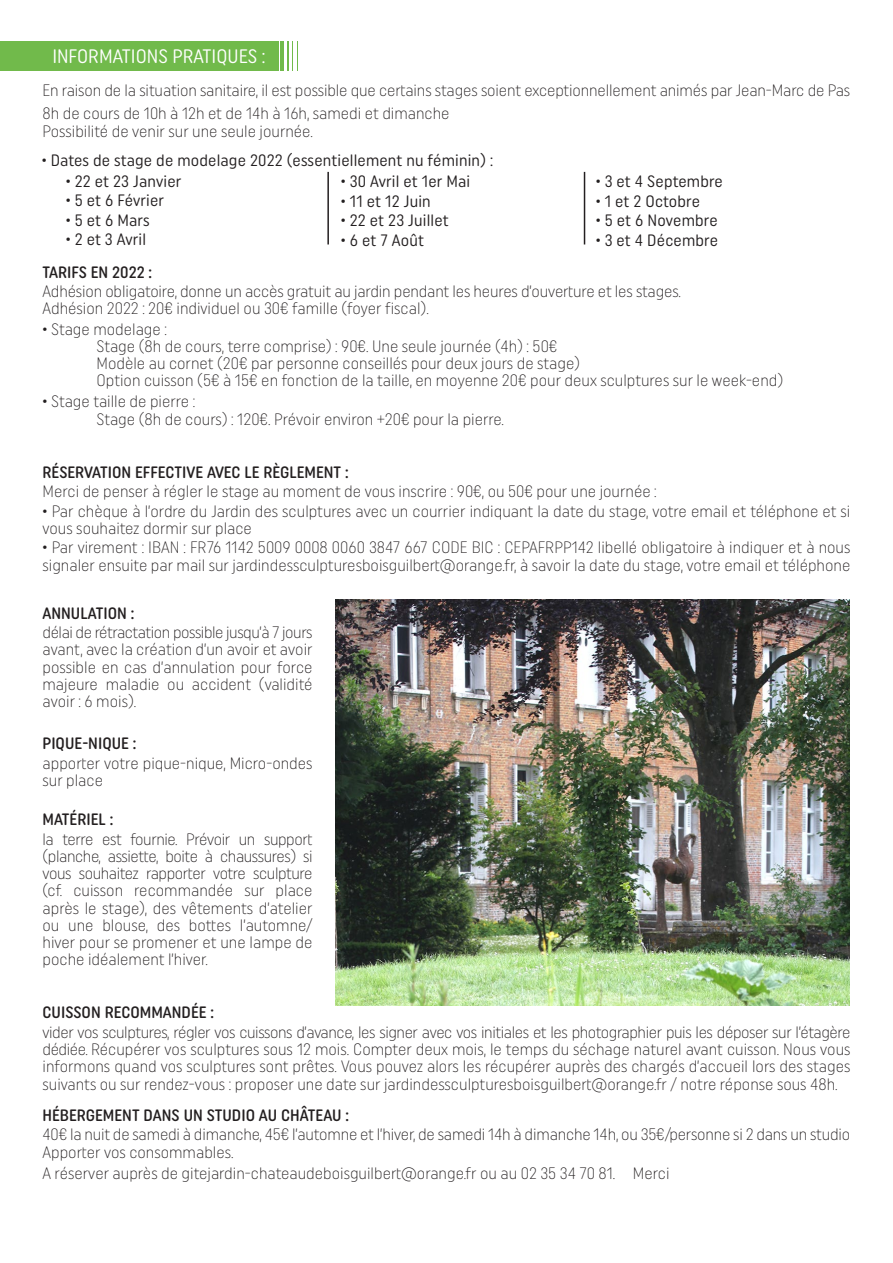
<style>
.page{position:relative;width:893px;height:1263px;background:#fff}
.page>*{position:absolute;margin:0;border:0;box-sizing:border-box;transform-origin:0 0}
.t1{font:19.5px "Uniform Rnd Cond";color:#fff}
.t2{font:300 16.5px/17.2px "Uniform Rnd Cond";color:#231f20}
.t3{font:16.5px "Uniform Rnd Cond";letter-spacing:.01em;color:#231f20}
.t4{font:500 16.5px "Uniform Rnd Cond";color:#231f20}
.s1{font-weight:400}
</style>
<div class="page">
<img style="left:336px;top:599px;width:514px;height:406px">
<div style="left:0;top:41px;width:279px;height:30px;background:#71ba4b"></div>
<hr style="left:280px;top:41px;width:4px;height:30px;background:#71ba4b">
<hr style="left:298px;top:41px;width:1px;height:30px;background:#71ba4b">
<hr style="left:287px;top:41px;width:2px;height:30px;background:#71ba4b">
<hr style="left:292px;top:41px;width:1px;height:30px;background:#71ba4b">
<hr style="left:327px;top:172px;width:2px;height:72px;background:#231f20">
<hr style="left:584px;top:172px;width:1px;height:72px;background:#231f20">
<p class="t1" style="left:52px;top:44px;width:215px">INFORMATIONS PRATIQUES :</p>
<p class="t2" style="left:43px;top:82px;width:809px">En raison de la situation sanitaire, il est possible que certains stages soient exceptionnellement animés par Jean-Marc de Pas</p>
<p class="t2" style="left:43px;top:104px;width:409px;line-height:18px">8h de cours de 10h à 12h et de 14h à 16h, samedi et dimanche<br>Possibilité de venir sur une seule journée.</p>
<p class="t3" style="left:42px;top:150px;width:453px">• Dates de stage de modelage 2022 (essentiellement nu féminin) :</p>
<p class="t3" style="left:66px;top:171px;width:117px">• 22 et 23 Janvier</p>
<p class="t3" style="left:66px;top:191px;width:100px">• 5 et 6 Février</p>
<p class="t3" style="left:66px;top:210px;width:85px">• 5 et 6 Mars</p>
<p class="t3" style="left:66px;top:230px;width:82px">• 2 et 3 Avril</p>
<p class="t3" style="left:341px;top:172px;width:131px">• 30 Avril et 1er Mai</p>
<p class="t3" style="left:341px;top:191px;width:91px">• 11 et 12 Juin</p>
<p class="t3" style="left:341px;top:211px;width:109px">• 22 et 23 Juillet</p>
<p class="t3" style="left:341px;top:230px;width:85px">• 6 et 7 Août</p>
<p class="t3" style="left:596px;top:171px;width:129px">• 3 et 4 Septembre</p>
<p class="t3" style="left:596px;top:191px;width:106px">• 1 et 2 Octobre</p>
<p class="t3" style="left:596px;top:210px;width:123px">• 5 et 6 Novembre</p>
<p class="t3" style="left:596px;top:230px;width:124px">• 3 et 4 Décembre</p>
<p class="t4" style="left:43px;top:262px;width:111px">TARIFS EN 2022 :</p>
<p class="t2" style="left:43px;top:283px;width:640px;line-height:16.5px">Adhésion obligatoire, donne un accès gratuit au jardin pendant les heures d’ouverture et les stages.<br>Adhésion 2022 : 20€ individuel ou 30€ famille (foyer fiscal).</p>
<p class="t2" style="left:97px;top:320px;width:688px;text-indent:-54px"><span class="s1">•</span> Stage modelage :<br>Stage (8h de cours, terre comprise) : 90€. Une seule journée (4h) : 50€<br>Modèle au cornet (20€ par personne conseillés pour deux jours de stage)<br>Option cuisson (5€ à 15€ en fonction de la taille, en moyenne 20€ pour deux sculptures sur le week-end)</p>
<p class="t2" style="left:97px;top:393px;width:409px;text-indent:-54px"><span class="s1">•</span> Stage taille de pierre :<br>Stage (8h de cours) : 120€. Prévoir environ +20€ pour la pierre.</p>
<p class="t4" style="left:43px;top:462px;width:308px">RÉSERVATION EFFECTIVE AVEC LE RÈGLEMENT :</p>
<p class="t2" style="left:43px;top:482px;width:616px">Merci de penser à régler le stage au moment de vous inscrire : 90€, ou 50€ pour une journée :</p>
<p class="t2" style="left:43px;top:502px;width:809px"><span class="s1">•</span> Par chèque à l’ordre du Jardin des sculptures avec un courrier indiquant la date du stage, votre email et téléphone et si vous souhaitez dormir sur place</p>
<p class="t2" style="left:43px;top:539px;width:809px"><span class="s1">•</span> Par virement : IBAN : FR76 1142 5009 0008 0060 3847 667 CODE BIC : CEPAFRPP142 libellé obligatoire à indiquer et à nous signaler ensuite par mail sur jardindessculpturesboisguilbert@orange.fr, à savoir la date du stage, votre email et téléphone</p>
<p class="t4" style="left:43px;top:603px;width:93px">ANNULATION :</p>
<p class="t2" style="left:43px;top:623px;width:272px;text-align:justify">délai de rétractation possible jusqu’à 7 jours avant, avec la création d’un avoir et avoir possible en cas d’annulation pour force majeure maladie ou accident (validité avoir : 6 mois).</p>
<p class="t4" style="left:43px;top:734px;width:95px">PIQUE-NIQUE :</p>
<p class="t2" style="left:43px;top:754px;width:272px">apporter votre pique-nique, Micro-ondes sur place</p>
<p class="t4" style="left:43px;top:809px;width:72px">MATÉRIEL :</p>
<p class="t2" style="left:43px;top:830px;width:272px;text-align:justify">la terre est fournie. Prévoir un support (planche, assiette, boite à chaussures) si vous souhaitez rapporter votre sculpture (cf. cuisson recommandée sur place après le stage), des vêtements d’atelier ou une blouse, des bottes l’automne/ hiver pour se promener et une lampe de poche idéalement l’hiver.</p>
<p class="t4" style="left:43px;top:1003px;width:173px">CUISSON RECOMMANDÉE :</p>
<p class="t2" style="left:43px;top:1023px;width:809px;text-align:justify">vider vos sculptures, régler vos cuissons d’avance, les signer avec vos initiales et les photographier puis les déposer sur l’étagère dédiée. Récupérer vos sculptures sous 12 mois. Compter deux mois, le temps du séchage naturel avant cuisson. Nous vous informons quand vos sculptures sont prêtes. Vous pouvez alors les récupérer auprès des chargés d’accueil lors des stages suivants ou sur rendez-vous : proposer une date sur jardindessculpturesboisguilbert@orange.fr / notre réponse sous 48h.</p>
<p class="t4" style="left:43px;top:1105px;width:308px">HÉBERGEMENT DANS UN STUDIO AU CHÂTEAU :</p>
<p class="t2" style="left:43px;top:1125px;width:809px">40€ la nuit de samedi à dimanche, 45€ l’automne et l’hiver, de samedi 14h à dimanche 14h, ou 35€/personne si 2 dans un studio<br>Apporter vos consommables.</p>
<p class="t2" style="left:43px;top:1164px;width:629px">A réserver auprès de gitejardin-chateaudeboisguilbert@orange.fr ou au 02 35 34 70 81. Merci</p>
</div>
